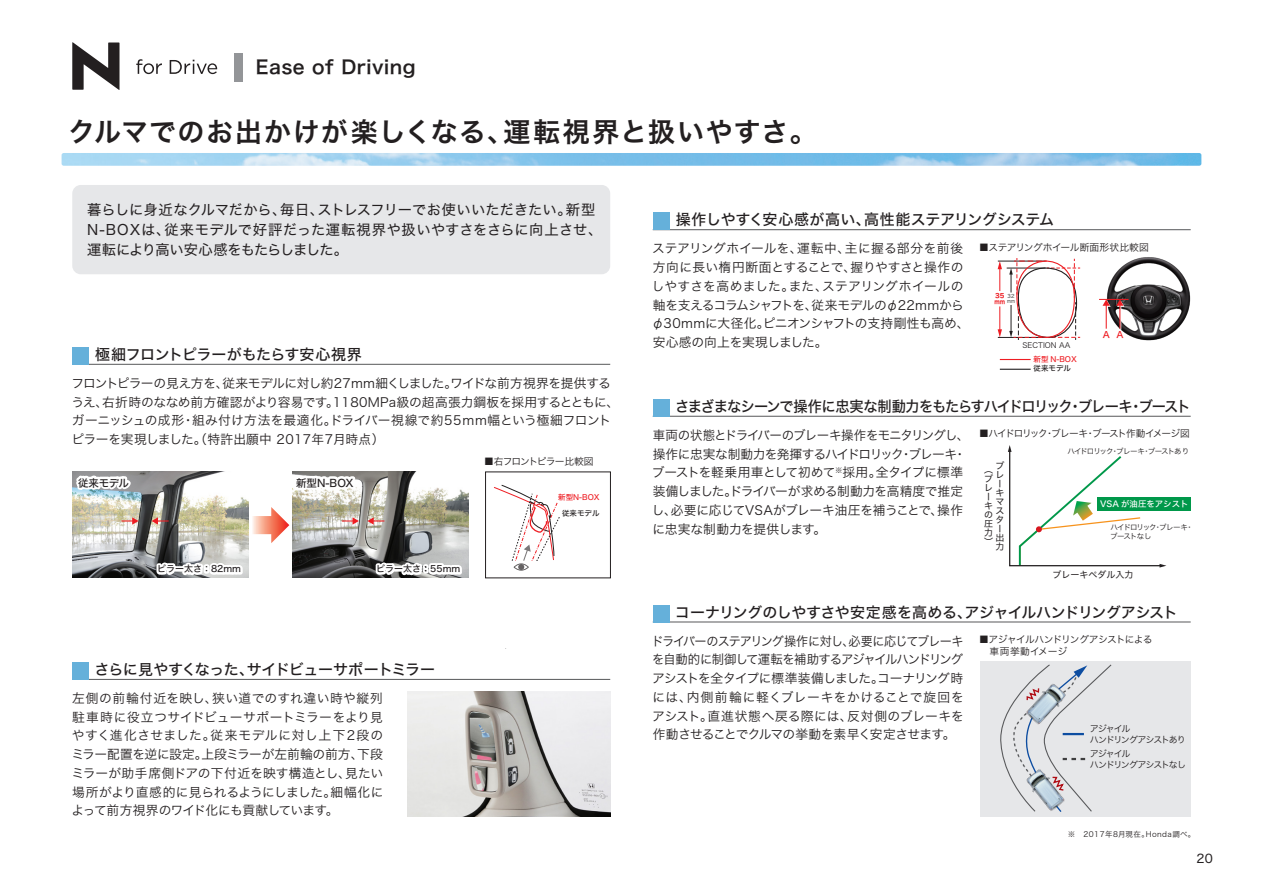
<style>
.page{position:relative;width:1263px;height:893px;background:#fff}
.page>*{position:absolute;margin:0;border:0;box-sizing:border-box;transform-origin:0 0}
.t1{font:27px "Hira Kaku Std N W6";letter-spacing:.05em;color:#231f20}
.t2{font:18.6px "Hira Kaku Std N W6";letter-spacing:.03em;color:#231f20}
.t3{font:15px "Hira Kaku Std N W5";letter-spacing:-.035em;color:#231f20}
.t4{font:15px "Hira Kaku Std N W5";letter-spacing:-.07em;color:#231f20;scale:.95 1}
.t5{font:15px "Hira Kaku Std N W5";letter-spacing:-.015em;color:#231f20}
.t6{font:14.25px/20.2px "Hira Kaku Std N W4";letter-spacing:.005em;color:#231f20}
.t7{font:12.75px/18.8px "Hira Kaku Std N W3";letter-spacing:-.02em;color:#231f20}
.t8{font:12.75px/18.8px "Hira Kaku Std N W3";letter-spacing:-.02em;color:#231f20;text-align:justify;scale:.95 1}
.t9{font:12.75px/18.8px "Hira Kaku Std N W3";letter-spacing:-.04em;color:#231f20}
.t10{font:12px "Hira Kaku Std N W4";color:#231f20}
.t11{font:10.5px "Hira Kaku Std N W5";letter-spacing:-.01em;color:#231f20}
.t12{font:9.75px/11.7px "Hira Kaku Std N W3";letter-spacing:-.065em;color:#231f20}
.t13{font:9.75px "Hira Kaku Std N W3";letter-spacing:-.09em;color:#231f20}
.t14{font:9.75px "Hira Kaku Std N W3";letter-spacing:-.02em;color:#231f20}
.t15{font:9px/10.8px "Hira Kaku Std N W3";letter-spacing:-.12em;color:#231f20}
.t16{font:9px/9px "Hira Kaku Std N W4";color:#231f20}
.t17{font:9px "Hira Kaku Std N W5";color:#231f20}
.t18{font:9px "Hira Kaku Std N W5";color:#ee1d23}
.t19{font:8.4px "Hira Kaku Std N W5";color:#fff}
.t20{font:7.5px/9px "Hira Kaku Std N W3";letter-spacing:-.1em;color:#231f20}
.t21{font:7.5px "Hira Kaku Std N W3";letter-spacing:.06em;color:#231f20}
.t22{font:7.5px "Hira Kaku Std N W5";color:#ee1d23}
.t23{font:7.5px "Hira Kaku Std N W5";color:#231f20}
.t24{font:7.5px "Hira Kaku Std N W3";color:#231f20}
.t25{font:6.3px/5.8px "Hira Kaku Std N W7";color:#ee1d23}
.t26{font:5.25px/4.2px "Hira Kaku Std N W3";color:#231f20}
</style>
<div class="page">
<div style="left:1097px;top:497px;width:94px;height:13px;background:#00984a"></div>
<svg style="left:1008px;top:445px;width:158px;height:123px"></svg>
<div style="left:485px;top:471px;width:126px;height:107px;border:1px solid #231f20"></div>
<hr style="left:1000px;top:359px;width:31px;height:1px;background:#ee1d23">
<hr style="left:1000px;top:369px;width:31px;height:1px;background:#231f20">
<hr style="left:1007px;top:268px;width:38px;height:1px;background:#231f20">
<hr style="left:998px;top:261px;width:47px;height:1px;background:#231f20">
<hr style="left:998px;top:337px;width:47px;height:1px;background:#231f20">
<svg style="left:998px;top:261px;width:4px;height:30px"></svg>
<svg style="left:998px;top:306px;width:4px;height:31px"></svg>
<svg style="left:1009px;top:258px;width:71px;height:82px"></svg>
<img style="left:407px;top:692px;width:203px;height:124px">
<img style="left:1106px;top:256px;width:85px;height:85px;border-radius:42px">
<svg style="left:1099px;top:299px;width:29px;height:31px"></svg>
<div style="left:980px;top:661px;width:211px;height:155px;background:#e6e7e9"></div>
<svg style="left:1000px;top:664px;width:112px;height:148px"></svg>
<img style="left:1013px;top:671px;width:64px;height:65px">
<img style="left:1013px;top:757px;width:63px;height:60px">
<img style="left:72px;top:472px;width:80px;height:106px">
<svg style="left:121px;top:517px;width:18px;height:8px"></svg>
<svg style="left:72px;top:471px;width:62px;height:31px"></svg>
<div style="left:72px;top:185px;width:538px;height:89px;background:#e6e7e9;border-radius:9px"></div>
<svg style="left:152px;top:471px;width:313px;height:107px"></svg>
<div style="left:514px;top:563px;width:15px;height:8px;border:1px solid #231f20;border-radius:50%"></div>
<svg style="left:494px;top:485px;width:66px;height:85px"></svg>
<hr style="left:72px;top:364px;width:538px;height:1px;background:#57585a">
<div style="left:72px;top:347px;width:17px;height:18px;background:#65b0da"></div>
<hr style="left:72px;top:679px;width:538px;height:1px;background:#57585a">
<div style="left:72px;top:662px;width:17px;height:18px;background:#65b0da"></div>
<hr style="left:653px;top:229px;width:538px;height:1px;background:#57585a">
<div style="left:653px;top:213px;width:16px;height:17px;background:#65b0da"></div>
<hr style="left:653px;top:416px;width:538px;height:1px;background:#57585a">
<div style="left:653px;top:399px;width:16px;height:18px;background:#65b0da"></div>
<hr style="left:653px;top:622px;width:538px;height:1px;background:#57585a">
<div style="left:653px;top:605px;width:16px;height:17px;background:#65b0da"></div>
<img style="left:62px;top:153px;width:1139px;height:13px">
<div style="left:234px;top:53px;width:8px;height:28px;background:#939598"></div>
<svg style="left:170px;top:60px;width:47px;height:14px"></svg>
<svg style="left:136px;top:59px;width:26px;height:15px"></svg>
<svg style="left:72px;top:42px;width:48px;height:48px"></svg>
<h2 class="t2" style="left:256px;top:52px;width:162px">Ease of Driving</h2>
<h1 class="t1" style="left:68px;top:111px;width:750px">クルマでのお出かけが楽しくなる、運転視界と扱いやすさ。</h1>
<p class="t6" style="left:87px;top:199px;width:517px">暮らしに身近なクルマだから、毎日、ストレスフリーでお使いいただきたい。新型<br>N-BOXは、従来モデルで好評だった運転視界や扱いやすさをさらに向上させ、運転により高い安心感をもたらしました。</p>
<p class="t5" style="left:95px;top:343px;width:268px">極細フロントピラーがもたらす安心視界</p>
<p class="t7" style="left:71px;top:373px;width:549px">フロントピラーの見え方を、従来モデルに対し約27mm細くしました。ワイドな前方視界を提供するうえ、右折時のななめ前方確認がより容易です。1180MPa級の超高張力鋼板を採用するとともに、ガーニッシュの成形・組み付け方法を最適化。ドライバー視線で約55mm幅という極細フロントピラーを実現しました。（特許出願中 2017年7月時点）</p>
<p class="t11" style="left:78px;top:475px;width:52px">従来モデル</p>
<p class="t11" style="left:296px;top:475px;width:59px">新型N-BOX</p>
<p class="t17" style="left:157px;top:562px;width:86px">ピラー太さ：82mm</p>
<p class="t17" style="left:376px;top:562px;width:86px">ピラー太さ：55mm</p>
<p class="t12" style="left:484px;top:456px;width:111px">■右フロントピラー比較図</p>
<p class="t22" style="left:558px;top:491px;width:43px">新型N-BOX</p>
<p class="t23" style="left:562px;top:507px;width:39px">従来モデル</p>
<p class="t3" style="left:95px;top:658px;width:358px">さらに見やすくなった、サイドビューサポートミラー　</p>
<p class="t7" style="left:71px;top:689px;width:314px;text-align:justify">左側の前輪付近を映し、狭い道でのすれ違い時や縦列駐車時に役立つサイドビューサポートミラーをより見やすく進化させました。従来モデルに対し上下2段のミラー配置を逆に設定。上段ミラーが左前輪の前方、下段ミラーが助手席側ドアの下付近を映す構造とし、見たい場所がより直感的に見られるようにしました。細幅化によって前方視界のワイド化にも貢献しています。</p>
<p class="t3" style="left:676px;top:208px;width:395px">操作しやすく安心感が高い、高性能ステアリングシステム　</p>
<p class="t7" style="left:651px;top:239px;width:319px">ステアリングホイールを、運転中、主に握る部分を前後方向に長い楕円断面とすることで、握りやすさと操作のしやすさを高めました。また、ステアリングホイールの軸を支えるコラムシャフトを、従来モデルのφ22mmからφ30mmに大径化。ピニオンシャフトの支持剛性も高め、安心感の向上を実現しました。</p>
<p class="t14" style="left:979px;top:240px;width:171px">■ステアリングホイール断面形状比較図</p>
<p class="t25" style="left:994px;top:293px;width:12px">35 mm</p>
<p class="t26" style="left:1007px;top:294px;width:9px">32 mm</p>
<p class="t18" style="left:1103px;top:328px;width:22px">A A</p>
<p class="t24" style="left:1022px;top:340px;width:49px">SECTION AA</p>
<p class="t22" style="left:1033px;top:353px;width:45px">新型 N-BOX</p>
<p class="t23" style="left:1033px;top:363px;width:39px">従来モデル</p>
<p class="t4" style="left:675px;top:395px;width:544px">さまざまなシーンで操作に忠実な制動力をもたらすハイドロリック・ブレーキ・ブースト</p>
<p class="t9" style="left:652px;top:425px;width:319px">車両の状態とドライバーのブレーキ操作をモニタリングし、操作に忠実な制動力を発揮するハイドロリック・ブレーキ・ブーストを軽乗用車として初めて<sup>※</sup>採用。全タイプに標準装備しました。ドライバーが求める制動力を高精度で推定し、必要に応じてVSAがブレーキ油圧を補うことで、操作に忠実な制動力を提供します。</p>
<p class="t13" style="left:979px;top:426px;width:212px">■ハイドロリック・ブレーキ・ブースト作動イメージ図</p>
<p class="t20" style="left:1067px;top:446px;width:123px">ハイドロリック・ブレーキ・ブーストあり</p>
<p class="t16" style="left:984px;top:465px;width:10px">（ブレーキの圧力）</p>
<p class="t16" style="left:995px;top:461px;width:10px">ブレーキマスター出力</p>
<p class="t19" style="left:1100px;top:498px;width:90px">VSA が油圧をアシスト</p>
<p class="t20" style="left:1110px;top:523px;width:85px">ハイドロリック・ブレーキ・ブーストなし</p>
<p class="t16" style="left:1052px;top:570px;width:82px">ブレーキペダル入力</p>
<p class="t3" style="left:675px;top:600px;width:504px">コーナリングのしやすさや安定感を高める、アジャイルハンドリングアシスト</p>
<p class="t8" style="left:651px;top:631px;width:330px">ドライバーのステアリング操作に対し、必要に応じてブレーキを自動的に制御して運転を補助するアジャイルハンドリングアシストを全タイプに標準装備しました。コーナリング時には、内側前輪に軽くブレーキをかけることで旋回をアシスト。直進状態へ戻る際には、反対側のブレーキを作動させることでクルマの挙動を素早く安定させます。</p>
<p class="t12" style="left:979px;top:634px;width:175px">■アジャイルハンドリングアシストによる　車両挙動イメージ</p>
<p class="t15" style="left:1090px;top:723px;width:98px">アジャイル<br>ハンドリングアシストあり</p>
<p class="t15" style="left:1090px;top:748px;width:98px">アジャイル<br>ハンドリングアシストなし</p>
<p class="t21" style="left:1068px;top:829px;width:129px">※　2017年8月現在。Honda調べ。</p>
<p class="t10" style="left:1196px;top:850px;width:18px">20</p>
</div>
